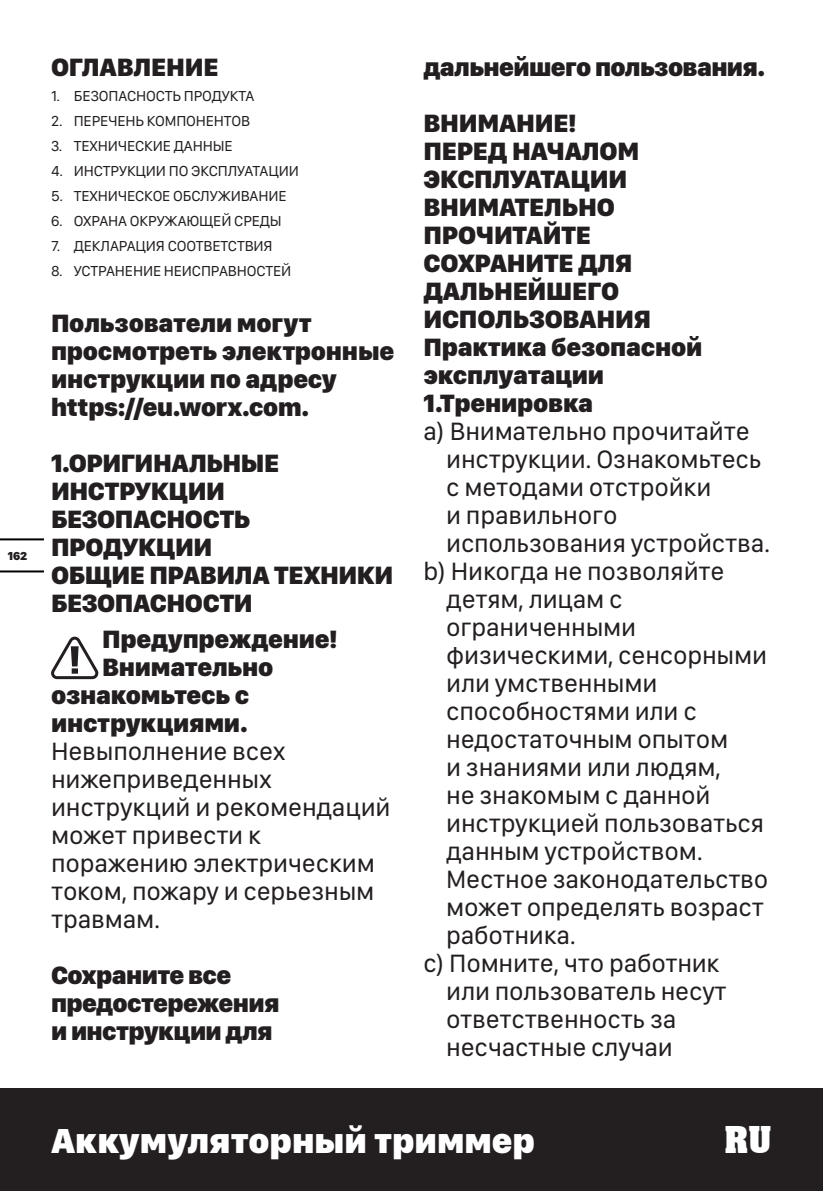
<style>
.page{position:relative;width:823px;height:1191px;background:#fff}
.page>*{position:absolute;margin:0;border:0;box-sizing:border-box;transform-origin:0 0}
.t1{font:900 36px "SF Compact Display";color:#fff}
.t2{font:700 36px "Aachen BT";color:#fff}
.t3{font:26px/28px "SF Compact Display";letter-spacing:-.01em;color:#231f20}
.t4{font:900 26px/28px "SF Compact Display";letter-spacing:-.01em;color:#231f20}
.t5{font:15px "SF Compact Display";letter-spacing:-.01em;color:#231f20}
.t6{font:900 12px "SF Compact Display";color:#231f20}
</style>
<div class="page">
<div style="left:0;top:1089px;width:822px;height:102px;background:#231f20"></div>
<hr style="left:0;top:570px;width:43px;height:2px;background:#000">
<hr style="left:0;top:538px;width:43px;height:2px;background:#000">
<svg style="left:51px;top:636px;width:47px;height:43px"></svg>
<p class="t6" style="left:8px;top:548px;width:21px">162</p>
<p class="t4" style="left:51px;top:52px;width:169px">ОГЛАВЛЕНИЕ</p>
<p class="t5" style="left:51px;top:86px;width:205px">1. БЕЗОПАСНОСТЬ ПРОДУКТА</p>
<p class="t5" style="left:51px;top:111px;width:200px">2. ПЕРЕЧЕНЬ КОМПОНЕНТОВ</p>
<p class="t5" style="left:51px;top:136px;width:183px">3. ТЕХНИЧЕСКИЕ ДАННЫЕ</p>
<p class="t5" style="left:51px;top:161px;width:249px">4. ИНСТРУКЦИИ ПО ЭКСПЛУАТАЦИИ</p>
<p class="t5" style="left:51px;top:186px;width:237px">5. ТЕХНИЧЕСКОЕ ОБСЛУЖИВАНИЕ</p>
<p class="t5" style="left:51px;top:211px;width:232px">6. ОХРАНА ОКРУЖАЮЩЕЙ СРЕДЫ</p>
<p class="t5" style="left:51px;top:236px;width:223px">7. ДЕКЛАРАЦИЯ СООТВЕТСТВИЯ</p>
<p class="t5" style="left:51px;top:261px;width:242px">8. УСТРАНЕНИЕ НЕИСПРАВНОСТЕЙ</p>
<p class="t4" style="left:51px;top:308px;width:344px">Пользователи могут просмотреть электронные инструкции по адресу https://eu.worx.com.</p>
<p class="t4" style="left:51px;top:448px;width:229px">1.ОРИГИНАЛЬНЫЕ<br>ИНСТРУКЦИИ<br>БЕЗОПАСНОСТЬ<br>ПРОДУКЦИИ</p>
<p class="t4" style="left:51px;top:560px;width:343px">ОБЩИЕ ПРАВИЛА ТЕХНИКИ<br>БЕЗОПАСНОСТИ</p>
<p class="t4" style="left:102px;top:624px;width:236px">Предупреждение!</p>
<p class="t4" style="left:102px;top:652px;width:173px">Внимательно</p>
<p class="t4" style="left:51px;top:680px;width:200px">ознакомьтесь с</p>
<p class="t4" style="left:51px;top:708px;width:198px">инструкциями.</p>
<p class="t3" style="left:51px;top:736px;width:236px">Невыполнение всех</p>
<p class="t3" style="left:51px;top:764px;width:222px">нижеприведенных</p>
<p class="t3" style="left:51px;top:792px;width:341px">инструкций и рекомендаций</p>
<p class="t3" style="left:51px;top:820px;width:211px">может привести к</p>
<p class="t3" style="left:51px;top:848px;width:325px">поражению электрическим</p>
<p class="t3" style="left:51px;top:876px;width:325px">током, пожару и серьезным</p>
<p class="t3" style="left:51px;top:904px;width:110px">травмам.</p>
<p class="t4" style="left:51px;top:960px;width:230px">Сохраните все предостережения и инструкции для</p>
<p class="t4" style="left:423px;top:52px;width:343px">дальнейшего пользования.</p>
<p class="t4" style="left:423px;top:108px;width:154px">ВНИМАНИЕ!</p>
<p class="t4" style="left:423px;top:136px;width:217px">ПЕРЕД НАЧАЛОМ<br>ЭКСПЛУАТАЦИИ<br>ВНИМАТЕЛЬНО<br>ПРОЧИТАЙТЕ</p>
<p class="t4" style="left:423px;top:248px;width:229px">СОХРАНИТЕ ДЛЯ<br>ДАЛЬНЕЙШЕГО<br>ИСПОЛЬЗОВАНИЯ</p>
<p class="t4" style="left:423px;top:332px;width:280px">Практика безопасной эксплуатации</p>
<p class="t4" style="left:423px;top:388px;width:171px">1.Тренировка</p>
<p class="t3" style="left:446px;top:416px;width:325px;text-indent:-23px">a) Внимательно прочитайте инструкции. Ознакомьтесь с методами отстройки<br>и правильного использования устройства.</p>
<p class="t3" style="left:446px;top:556px;width:323px;text-indent:-23px">b) Никогда не позволяйте детям, лицам с ограниченными физическими, сенсорными или умственными способностями или с недостаточным опытом<br>и знаниями или людям,<br>не знакомым с данной инструкцией пользоваться данным устройством.<br>Местное законодательство может определять возраст работника.</p>
<p class="t3" style="left:446px;top:948px;width:282px;text-indent:-23px">c) Помните, что работник или пользователь несут ответственность за несчастные случаи</p>
<h1 class="t1" style="left:51px;top:1114px;width:485px">Аккумуляторный триммер</h1>
<h1 class="t2" style="left:723px;top:1116px;width:49px">RU</h1>
</div>
